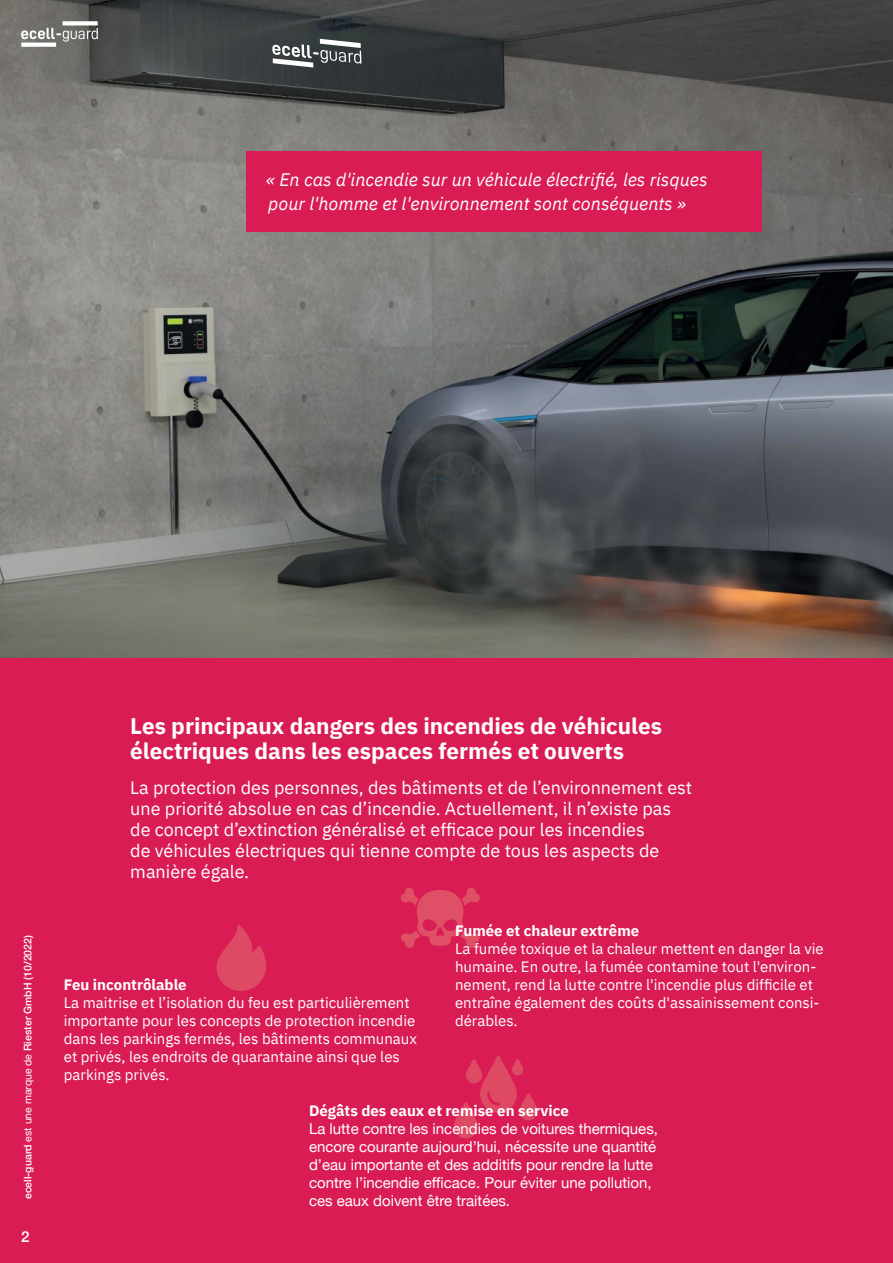
<style>
.page{position:relative;width:893px;height:1263px;background:#fff}
.page>*{position:absolute;margin:0;border:0;box-sizing:border-box;transform-origin:0 0}
.t1{font:700 22.5px/25.5px "IBM Plex Sans";color:#fff}
.t2{font:18px/21px "IBM Plex Sans";color:#fff}
.t3{font:italic 18px/24px "IBM Plex Sans";color:#fff}
.t4{font:15px/18px "IBM Plex Sans";color:#fff}
.t5{font:15px/18px "Helvetica Neue";color:#fff}
.t6{font:700 15px "IBM Plex Sans";color:#fff}
.t7{font:500 15px "Helvetica Neue";color:#fff}
.t8{font:500 10.5px "Helvetica Neue";color:#fff}
.s1{font-weight:400}
</style>
<div class="page">
<div style="left:0;top:657px;width:893px;height:606px;background:#d91c54"></div>
<svg style="left:401px;top:887px;width:79px;height:61px"></svg>
<svg style="left:454px;top:1055px;width:84px;height:84px"></svg>
<svg style="left:216px;top:924px;width:50px;height:67px"></svg>
<img style="left:0;top:0;width:893px;height:657px">
<div style="left:247px;top:151px;width:515px;height:81px;background:#d91c54"></div>
<svg style="left:272px;top:39px;width:89px;height:28px"></svg>
<svg style="left:21px;top:21px;width:77px;height:26px"></svg>
<p class="t3" style="left:266px;top:166px;width:443px">« En cas d'incendie sur un véhicule électrifié, les risques pour l'homme et l'environnement sont conséquents »</p>
<p class="t8" style="left:19px;top:1199px;width:266px;rotate:-90deg">ecell-guard <span class="s1">est une marque de</span> Riester GmbH (10/2022)</p>
<p class="t7" style="left:21px;top:1224px;width:10px">2</p>
<h1 class="t1" style="left:130px;top:711px;width:533px">Les principaux dangers des incendies de véhicules électriques dans les espaces fermés et ouverts</h1>
<p class="t2" style="left:130px;top:775px;width:563px">La protection des personnes, des bâtiments et de l’environnement est une priorité absolue en cas d’incendie. Actuellement, il n’existe pas de concept d’extinction généralisé et efficace pour les incendies<br>de véhicules électriques qui tienne compte de tous les aspects de manière égale.</p>
<p class="t6" style="left:64px;top:973px;width:124px">Feu incontrôlable</p>
<p class="t4" style="left:64px;top:992px;width:355px">La maitrise et l’isolation du feu est particulièrement importante pour les concepts de protection incendie dans les parkings fermés, les bâtiments communaux et privés, les endroits de quarantaine ainsi que les parkings privés.</p>
<p class="t6" style="left:455px;top:919px;width:186px">Fumée et chaleur extrême</p>
<p class="t4" style="left:455px;top:938px;width:370px">La fumée toxique et la chaleur mettent en danger la vie humaine. En outre, la fumée contamine tout l'environ&shy;nement, rend la lutte contre l'incendie plus difficile et entraîne également des coûts d'assainissement consi&shy;dérables.</p>
<p class="t6" style="left:309px;top:1099px;width:261px">Dégâts des eaux et remise en service</p>
<p class="t5" style="left:309px;top:1121px;width:350px">La lutte contre les incendies de voitures thermiques, encore courante aujourd’hui, nécessite une quantité d’eau importante et des additifs pour rendre la lutte contre l’incendie efficace. Pour éviter une pollution, ces eaux doivent être traitées.</p>
</div>
